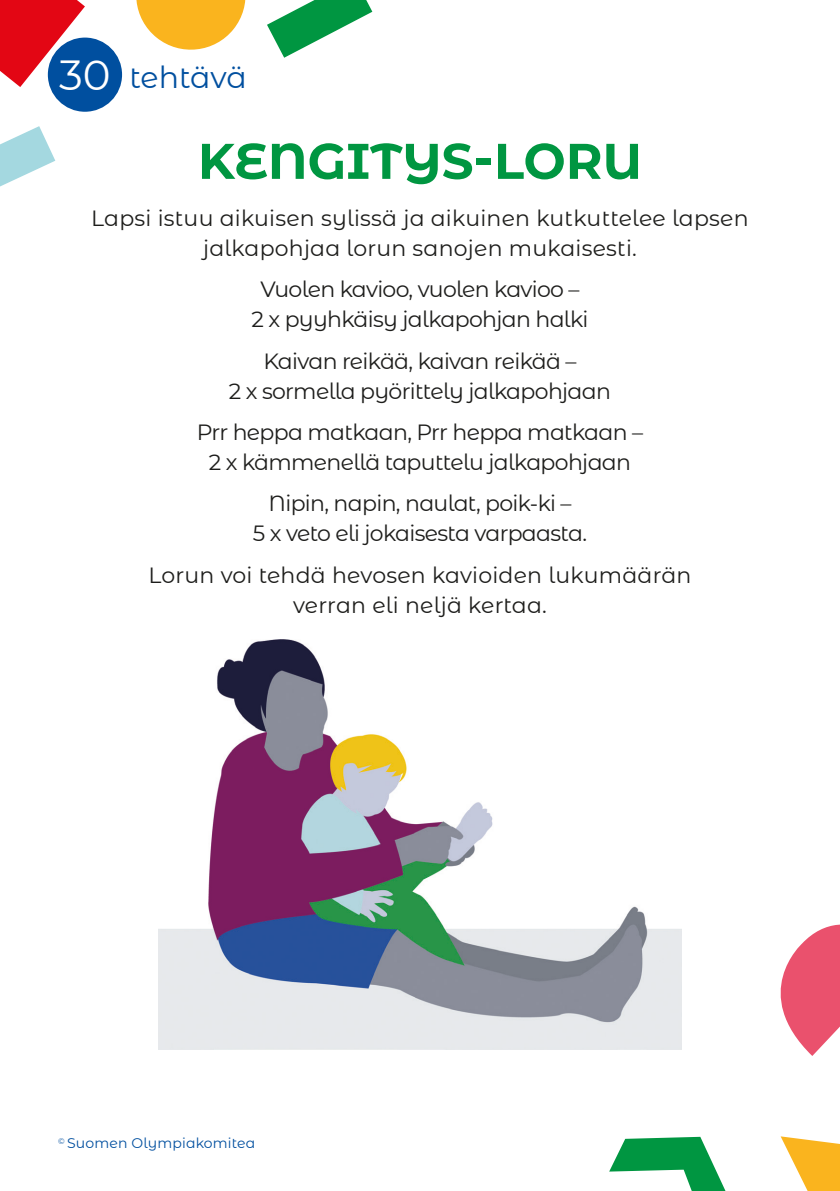
<style>
.page{position:relative;width:840px;height:1191px;background:#fff}
.page>*{position:absolute;margin:0;border:0;box-sizing:border-box;transform-origin:0 0}
.otsikko_25pt_vihrea{font:700 50px "Montserrat Alternates";color:#009641}
.tehtava_numero{font:42px "Montserrat Alternates";color:#fff}
.t1{font:30px "Montserrat Alternates";letter-spacing:-.01em;color:#004f9f}
.leipateksti_12pt{font:22px/30px "Montserrat Alternates";letter-spacing:-.03em;color:#1d1d1b;text-align:center}
.leipateksti_12pt-2{font:22px/30px "Montserrat Alternates";letter-spacing:.01em;color:#1d1d1b;text-align:center}
.t2{font:14px "Montserrat Alternates";letter-spacing:.01em;color:#004f9f}
</style>
<div class="page">
<div style="left:48px;top:38px;width:74px;height:74px;background:#004f9f;border-radius:50%"></div>
<svg style="left:0;top:0;width:85px;height:87px"></svg>
<svg style="left:136px;top:0;width:110px;height:50px"></svg>
<svg style="left:267px;top:0;width:105px;height:58px"></svg>
<svg style="left:0;top:126px;width:55px;height:61px"></svg>
<svg style="left:609px;top:1136px;width:117px;height:55px"></svg>
<svg style="left:780px;top:924px;width:59px;height:132px"></svg>
<svg style="left:780px;top:1136px;width:59px;height:55px"></svg>
<img style="left:159px;top:640px;width:521px;height:409px">
<p class="tehtava_numero" style="left:59px;top:46px;width:53px">30</p>
<h3 class="t1" style="left:129px;top:57px;width:119px">tehtävä</h3>
<p class="otsikko_25pt_vihrea" style="left:198px;top:125px;width:445px">KENGITYS-LORU</p>
<p class="leipateksti_12pt-2" style="left:91px;top:202px;width:658px">Lapsi istuu aikuisen sylissä ja aikuinen kutkuttelee lapsen jalkapohjaa lorun sanojen mukaisesti.</p>
<p class="leipateksti_12pt" style="left:251px;top:274px;width:338px">Vuolen kavioo, vuolen kavioo –<br>2 x pyyhkäisy jalkapohjan halki</p>
<p class="leipateksti_12pt" style="left:229px;top:345px;width:383px">Kaivan reikää, kaivan reikää –<br>2 x sormella pyörittely jalkapohjaan</p>
<p class="leipateksti_12pt" style="left:197px;top:416px;width:447px">Prr heppa matkaan, Prr heppa matkaan –<br>2 x kämmenellä taputtelu jalkapohjaan</p>
<p class="leipateksti_12pt" style="left:253px;top:488px;width:335px">Nipin, napin, naulat, poik-ki –<br>5 x veto eli jokaisesta varpaasta.</p>
<p class="leipateksti_12pt-2" style="left:148px;top:559px;width:544px">Lorun voi tehdä hevosen kavioiden lukumäärän verran eli neljä kertaa.</p>
<p class="t2" style="left:58px;top:1133px;width:198px"><sup>©</sup> Suomen Olympiakomitea</p>
</div>
